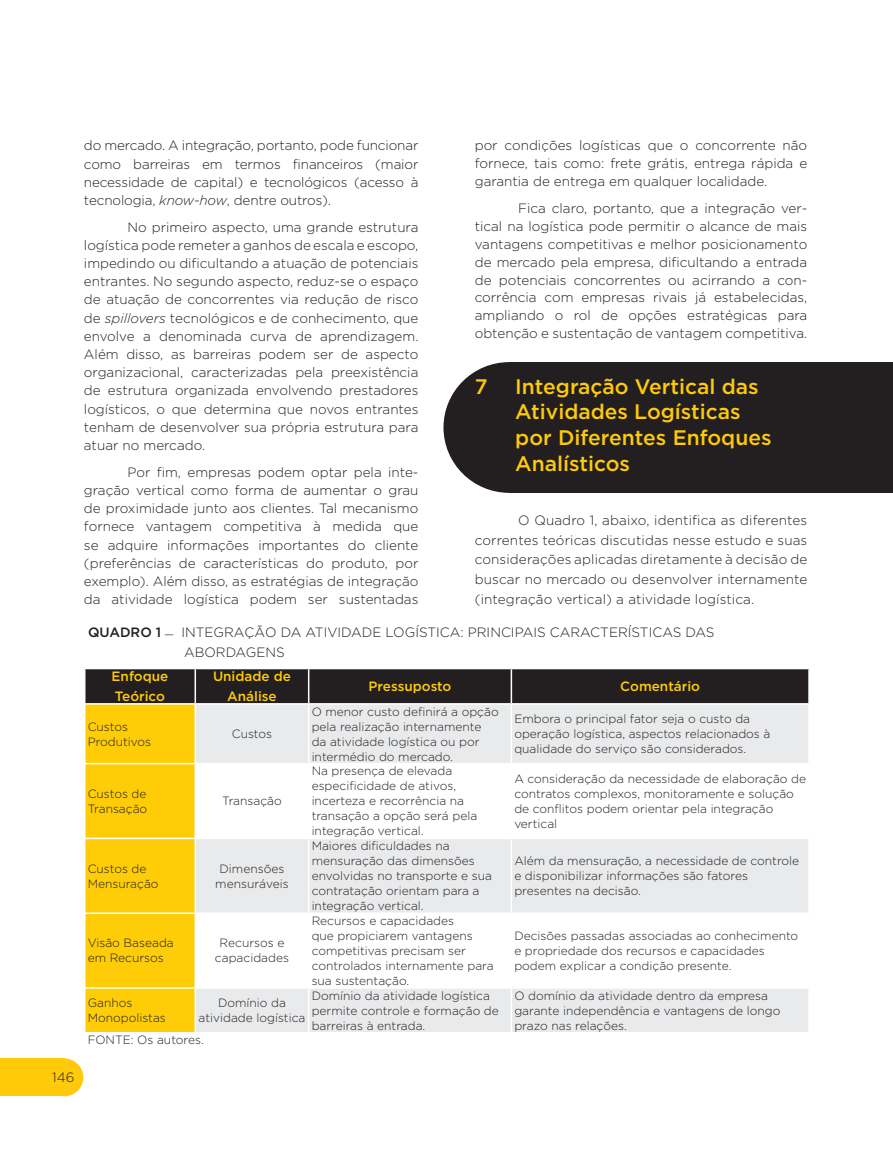
<style>
.page{position:relative;width:893px;height:1149px;background:#fff}
.page>*{position:absolute;margin:0;border:0;box-sizing:border-box;transform-origin:0 0}
.T1_copy{font:500 21px/25.7px "Gotham";color:#feca0a}
.Texto_PN_copy{font:300 13.5px/18.1px "Gotham";color:#231f20;text-align:justify}
.Texto_Tabelas{font:300 13.5px/19.5px "Gotham";color:#231f20}
.Texto_Tabelas-2{font:500 13.5px/19.5px "Gotham";color:#fecd08}
.Texto_Tabelas-3{font:300 12px/15px "Gotham";color:#231f20}
.Texto_PN_copy-2{font:300 12px "Gotham";color:#231f20}
.s1{font-style:italic}
.s2{font-weight:500}
</style>
<div class="page">
<div style="left:0;top:1058px;width:64px;height:37px;background:#feca0a"></div>
<div style="left:46px;top:1058px;width:37px;height:37px;background:#feca0a;border-radius:50%"></div>
<div style="left:509px;top:362px;width:383px;height:130px;background:#231f20"></div>
<div style="left:443px;top:362px;width:132px;height:130px;background:#231f20;border-radius:50%"></div>
<svg style="left:84px;top:668px;width:725px;height:364px"></svg>
<p class="Texto_PN_copy" style="left:84px;top:136px;width:336px">do mercado. A integração, portanto, pode funcionar como barreiras em termos financeiros (maior necessidade de capital) e tecnológicos (acesso à tecnologia, <span class="s1">know-how</span>, dentre outros).</p>
<p class="Texto_PN_copy" style="left:84px;top:217px;width:336px;text-indent:44px">No primeiro aspecto, uma grande estrutura logística pode remeter a ganhos de escala e escopo, impedindo ou dificultando a atuação de potenciais entrantes. No segundo aspecto, reduz-se o espaço de atuação de concorrentes via redução de risco de <span class="s1">spillovers</span> tecnológicos e de conhecimento, que envolve a denominada curva de aprendizagem.<br>Além disso, as barreiras podem ser de aspecto organizacional, caracterizadas pela preexistência de estrutura organizada envolvendo prestadores logísticos, o que determina que novos entrantes tenham de desenvolver sua própria estrutura para atuar no mercado.</p>
<p class="Texto_PN_copy" style="left:84px;top:462px;width:336px;text-align:left;text-indent:44px">Por fim, empresas podem optar pela inte&shy;gração vertical como forma de aumentar o grau de proximidade junto aos clientes. Tal mecanismo fornece vantagem competitiva à medida que se adquire informações importantes do cliente (preferências de características do produto, por exemplo). Além disso, as estratégias de integração da atividade logística podem ser sustentadas</p>
<p class="Texto_Tabelas" style="left:184px;top:622px;width:532px;text-indent:-96px"><span class="s2">QUADRO 1</span> _ INTEGRAÇÃO DA ATIVIDADE LOGÍSTICA: PRINCIPAIS CARACTERÍSTICAS DAS<br>ABORDAGENS</p>
<p class="Texto_PN_copy" style="left:475px;top:136px;width:334px">por condições logísticas que o concorrente não fornece, tais como: frete grátis, entrega rápida e garantia de entrega em qualquer localidade.</p>
<p class="Texto_PN_copy" style="left:475px;top:199px;width:334px;text-align:left;text-indent:44px">Fica claro, portanto, que a integração ver&shy;tical na logística pode permitir o alcance de mais vantagens competitivas e melhor posicionamento de mercado pela empresa, dificultando a entrada de potenciais concorrentes ou acirrando a con&shy;corrência com empresas rivais já estabelecidas, ampliando o rol de opções estratégicas para obtenção e sustentação de vantagem competitiva.</p>
<p class="T1_copy" style="left:475px;top:373px;width:14px">7</p>
<p class="T1_copy" style="left:515px;top:373px;width:258px">Integração Vertical das<br>Atividades Logísticas por Diferentes Enfoques<br>Analísticos</p>
<p class="Texto_PN_copy" style="left:475px;top:509px;width:334px;line-height:20px;text-indent:44px">O Quadro 1, abaixo, identifica as diferentes correntes teóricas discutidas nesse estudo e suas considerações aplicadas diretamente à decisão de buscar no mercado ou desenvolver internamente (integração vertical) a atividade logística.</p>
<p class="Texto_Tabelas-2" style="left:112px;top:666px;width:58px">Enfoque<br>Teórico</p>
<p class="Texto_Tabelas-2" style="left:213px;top:666px;width:79px;text-align:center">Unidade de<br>Análise</p>
<p class="Texto_Tabelas-2" style="left:369px;top:676px;width:84px">Pressuposto</p>
<p class="Texto_Tabelas-2" style="left:620px;top:676px;width:81px">Comentário</p>
<p class="Texto_Tabelas-3" style="left:88px;top:718px;width:65px">Custos<br>Produtivos</p>
<p class="Texto_Tabelas-3" style="left:232px;top:726px;width:42px">Custos</p>
<p class="Texto_Tabelas-3" style="left:312px;top:703px;width:189px">O menor custo definirá a opção pela realização internamente da atividade logística ou por intermédio do mercado.</p>
<p class="Texto_Tabelas-3" style="left:514px;top:711px;width:258px">Embora o principal fator seja o custo da operação logística, aspectos relacionados à qualidade do serviço são considerados.</p>
<p class="Texto_Tabelas-3" style="left:88px;top:785px;width:61px">Custos de<br>Transação</p>
<p class="Texto_Tabelas-3" style="left:222px;top:793px;width:61px">Transação</p>
<p class="Texto_Tabelas-3" style="left:88px;top:860px;width:72px">Custos de<br>Mensuração</p>
<p class="Texto_Tabelas-3" style="left:215px;top:860px;width:75px;text-align:center">Dimensões mensuráveis</p>
<p class="Texto_Tabelas-3" style="left:88px;top:935px;width:88px">Visão Baseada em Recursos</p>
<p class="Texto_Tabelas-3" style="left:215px;top:935px;width:76px;text-align:center">Recursos e capacidades</p>
<p class="Texto_Tabelas-3" style="left:312px;top:763px;width:167px">Na presença de elevada especificidade de ativos, incerteza e recorrência na transação a opção será pela integração vertical.</p>
<p class="Texto_Tabelas-3" style="left:514px;top:770px;width:293px">A consideração da necessidade de elaboração de contratos complexos, monitoramente e solução de conflitos podem orientar pela integração vertical</p>
<p class="Texto_Tabelas-3" style="left:312px;top:838px;width:182px">Maiores dificuldades na mensuração das dimensões envolvidas no transporte e sua contratação orientam para a integração vertical.</p>
<p class="Texto_Tabelas-3" style="left:312px;top:912px;width:183px">Recursos e capacidades<br>que propiciarem vantagens competitivas precisam ser controlados internamente para sua sustentação.</p>
<p class="Texto_Tabelas-3" style="left:514px;top:853px;width:286px">Além da mensuração, a necessidade de controle e disponibilizar informações são fatores presentes na decisão.</p>
<p class="Texto_Tabelas-3" style="left:514px;top:927px;width:285px">Decisões passadas associadas ao conhecimento e propriedade dos recursos e capacidades podem explicar a condição presente.</p>
<p class="Texto_Tabelas-3" style="left:88px;top:994px;width:80px">Ganhos<br>Monopolistas</p>
<p class="Texto_Tabelas-3" style="left:199px;top:994px;width:108px;text-align:center">Domínio da atividade logística</p>
<p class="Texto_Tabelas-3" style="left:312px;top:987px;width:189px">Domínio da atividade logística permite controle e formação de barreiras à entrada.</p>
<p class="Texto_Tabelas-3" style="left:514px;top:987px;width:268px">O domínio da atividade dentro da empresa garante independência e vantagens de longo prazo nas relações.</p>
<p class="Texto_PN_copy-2" style="left:88px;top:1033px;width:118px">FONTE: Os autores.</p>
<p class="Texto_PN_copy" style="left:52px;top:1067px;width:24px">146</p>
</div>
